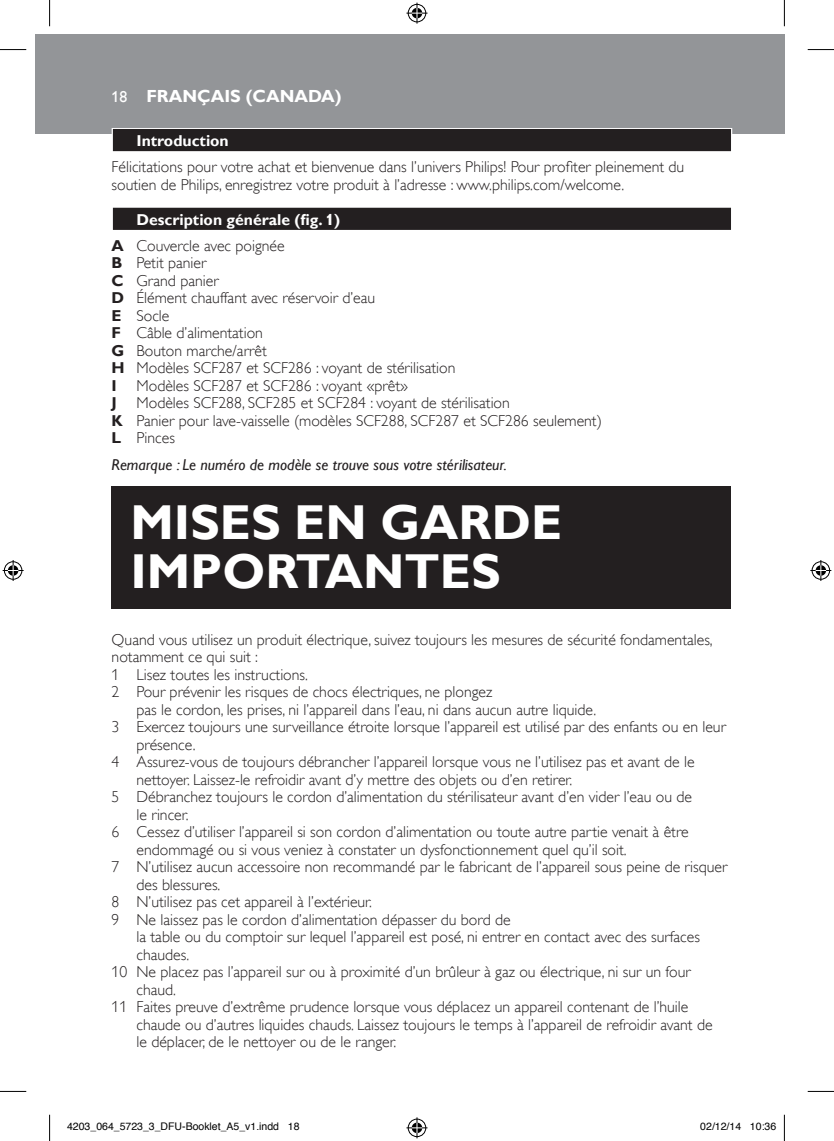
<style>
.page{position:relative;width:834px;height:1141px;background:#fff}
.page>*{position:absolute;margin:0;border:0;box-sizing:border-box;transform-origin:0 0}
.t1{font:700 49px/49px "Gill Sans Alt One WGL";color:#fff}
.t2{font:700 17.5px "Gill Sans Alt One WGL";color:#fff}
.t3{font:15.75px/17.5px "Gill Sans Alt One WGL Light";color:#231f20}
.t4{font:italic 15.75px "Gill Sans Alt One WGL";color:#231f20}
.t5{font:700 15.75px "Gill Sans Alt One WGL";color:#fff}
.t6{font:15.75px "Gill Sans Alt One WGL";color:#fff}
.t7{font:10.5px "Helvetica";color:#000}
.s1{font-family:"Gill Sans Alt One WGL";font-weight:700}
</style>
<div class="page">
<div style="left:35px;top:35px;width:749px;height:99px;background:#939598"></div>
<div style="left:112px;top:128px;width:620px;height:25px;background:#dedddd"></div>
<div style="left:113px;top:129px;width:617px;height:22px;background:#231f20"></div>
<div style="left:113px;top:208px;width:617px;height:22px;background:#231f20"></div>
<div style="left:112px;top:486px;width:619px;height:122px;background:#231f20"></div>
<svg style="left:0;top:49px;width:26px;height:1px"></svg>
<svg style="left:807px;top:49px;width:26px;height:1px"></svg>
<svg style="left:0;top:1091px;width:26px;height:1px"></svg>
<svg style="left:807px;top:1091px;width:26px;height:1px"></svg>
<svg style="left:49px;top:0;width:1px;height:26px"></svg>
<svg style="left:49px;top:1115px;width:1px;height:26px"></svg>
<svg style="left:783px;top:0;width:1px;height:26px"></svg>
<svg style="left:783px;top:1115px;width:1px;height:26px"></svg>
<svg style="left:406px;top:3px;width:21px;height:21px"></svg>
<svg style="left:406px;top:1117px;width:21px;height:21px"></svg>
<svg style="left:3px;top:560px;width:21px;height:21px"></svg>
<svg style="left:810px;top:560px;width:21px;height:21px"></svg>
<p class="t6" style="left:112px;top:86px;width:17px">18</p>
<p class="t2" style="left:146px;top:84px;width:197px">FRANÇAIS (CANADA)</p>
<p class="t5" style="left:136px;top:130px;width:94px">Introduction</p>
<p class="t3" style="left:112px;top:158px;width:574px">Félicitations pour votre achat et bienvenue dans l’univers Philips! Pour profiter pleinement du soutien de Philips, enregistrez votre produit à l’adresse : www.philips.com/welcome.</p>
<p class="t5" style="left:136px;top:208px;width:205px">Description générale (fig. 1)</p>
<p class="t3" style="left:112px;top:237px;width:491px"><span class="s1">A</span> Couvercle avec poignée<br><span class="s1">B</span> Petit panier<br><span class="s1">C</span> Grand panier<br><span class="s1">D</span> Élément chauffant avec réservoir d’eau<br><span class="s1">E</span> Socle<br><span class="s1">F</span> Câble d’alimentation<br><span class="s1">G</span> Bouton marche/arrêt<br><span class="s1">H</span> Modèles SCF287 et SCF286 : voyant de stérilisation<br><span class="s1">I</span> Modèles SCF287 et SCF286 : voyant «prêt»<br><span class="s1">J</span> Modèles SCF288, SCF285 et SCF284 : voyant de stérilisation<br><span class="s1">K</span> Panier pour lave-vaisselle (modèles SCF288, SCF287 et SCF286 seulement)<br><span class="s1">L</span> Pinces</p>
<p class="t4" style="left:112px;top:453px;width:397px">Remarque : Le numéro de modèle se trouve sous votre stérilisateur.</p>
<h1 class="t1" style="left:130px;top:498px;width:433px">MISES EN GARDE<br>IMPORTANTES</h1>
<p class="t3" style="left:112px;top:631px;width:602px">Quand vous utilisez un produit électrique, suivez toujours les mesures de sécurité fondamentales,</p>
<p class="t3" style="left:112px;top:648px;width:148px">notamment ce qui suit :</p>
<p class="t3" style="left:112px;top:666px;width:198px">1 Lisez toutes les instructions.</p>
<p class="t3" style="left:112px;top:683px;width:382px">2 Pour prévenir les risques de chocs électriques, ne plongez</p>
<p class="t3" style="left:136px;top:701px;width:461px">pas le cordon, les prises, ni l’appareil dans l’eau, ni dans aucun autre liquide.</p>
<p class="t3" style="left:112px;top:718px;width:615px">3 Exercez toujours une surveillance étroite lorsque l’appareil est utilisé par des enfants ou en leur</p>
<p class="t3" style="left:136px;top:736px;width:61px">présence.</p>
<p class="t3" style="left:112px;top:753px;width:584px">4 Assurez-vous de toujours débrancher l’appareil lorsque vous ne l’utilisez pas et avant de le</p>
<p class="t3" style="left:136px;top:771px;width:437px">nettoyer. Laissez-le refroidir avant d’y mettre des objets ou d’en retirer.</p>
<p class="t3" style="left:112px;top:788px;width:581px">5 Débranchez toujours le cordon d’alimentation du stérilisateur avant d’en vider l’eau ou de</p>
<p class="t3" style="left:136px;top:806px;width:53px">le rincer.</p>
<p class="t3" style="left:112px;top:823px;width:578px">6 Cessez d’utiliser l’appareil si son cordon d’alimentation ou toute autre partie venait à être</p>
<p class="t3" style="left:136px;top:841px;width:491px">endommagé ou si vous veniez à constater un dysfonctionnement quel qu’il soit.</p>
<p class="t3" style="left:112px;top:858px;width:617px">7 N’utilisez aucun accessoire non recommandé par le fabricant de l’appareil sous peine de risquer</p>
<p class="t3" style="left:136px;top:876px;width:85px">des blessures.</p>
<p class="t3" style="left:112px;top:893px;width:262px">8 N’utilisez pas cet appareil à l’extérieur.</p>
<p class="t3" style="left:112px;top:911px;width:400px">9 Ne laissez pas le cordon d’alimentation dépasser du bord de</p>
<p class="t3" style="left:136px;top:928px;width:565px">la table ou du comptoir sur lequel l’appareil est posé, ni entrer en contact avec des surfaces</p>
<p class="t3" style="left:136px;top:946px;width:54px">chaudes.</p>
<p class="t3" style="left:112px;top:963px;width:580px">10 Ne placez pas l’appareil sur ou à proximité d’un brûleur à gaz ou électrique, ni sur un four</p>
<p class="t3" style="left:136px;top:981px;width:41px">chaud.</p>
<p class="t3" style="left:112px;top:998px;width:578px">11 Faites preuve d’extrême prudence lorsque vous déplacez un appareil contenant de l’huile</p>
<p class="t3" style="left:136px;top:1016px;width:577px">chaude ou d’autres liquides chauds. Laissez toujours le temps à l’appareil de refroidir avant de</p>
<p class="t3" style="left:136px;top:1033px;width:261px">le déplacer, de le nettoyer ou de le ranger.</p>
<p class="t7" style="left:67px;top:1119px;width:234px">4203_064_5723_3_DFU-Booklet_A5_v1.indd 18</p>
<p class="t7" style="left:700px;top:1119px;width:77px">02/12/14 10:36</p>
</div>
